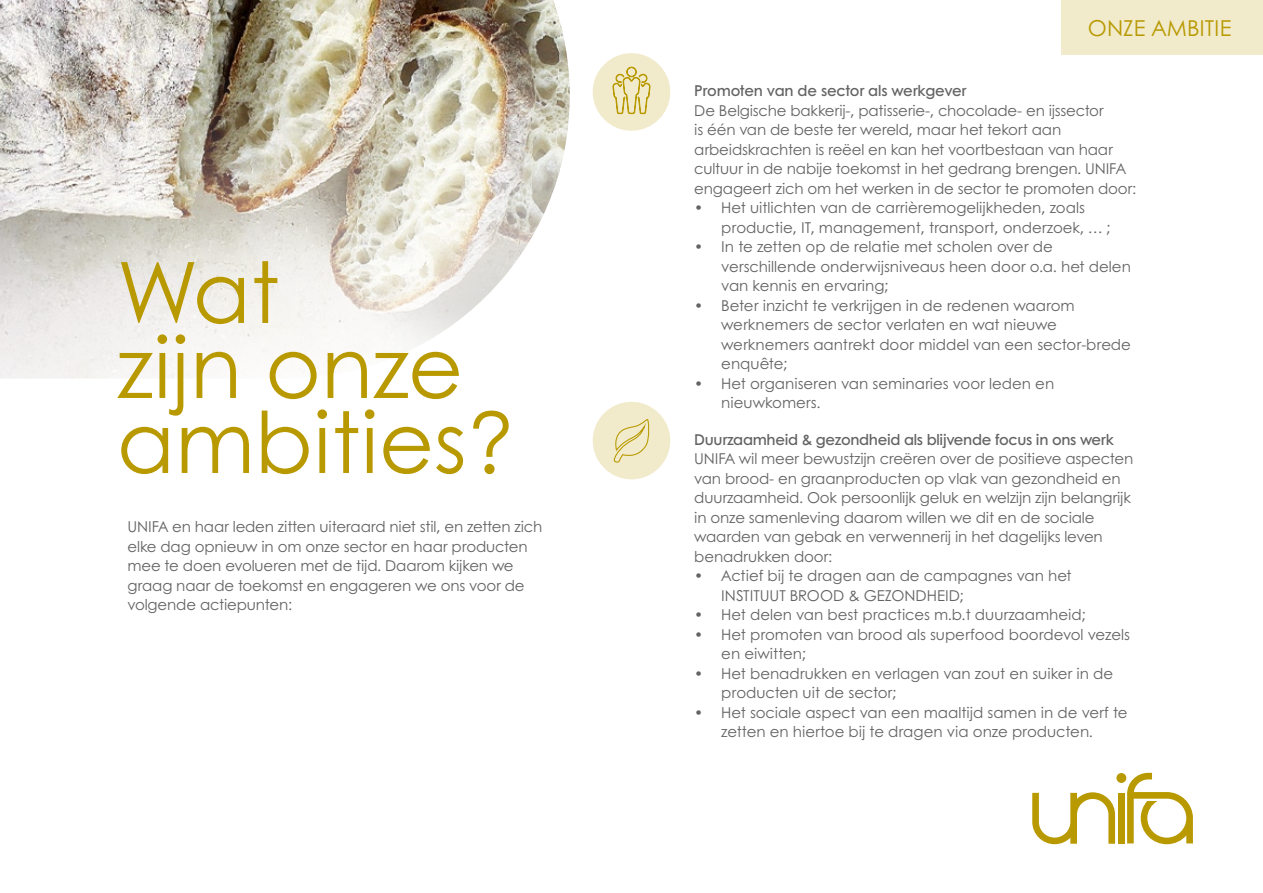
<style>
.page{position:relative;width:1263px;height:893px;background:#fff}
.page>*{position:absolute;margin:0;border:0;box-sizing:border-box;transform-origin:0 0}
.t1{font:84.75px/75px "Century Gothic";color:#b89900}
.t2{font:21.9px "Century Gothic";color:#b89900}
.t3{font:15px/19.5px "Century Gothic";letter-spacing:-.01em;color:#646363}
.t4{font:600 15px "Century Gothic";letter-spacing:-.02em;color:#646363}
</style>
<div class="page">
<img style="left:0;top:0;width:570px;height:378px">
<div style="left:1061px;top:0;width:202px;height:54px;background:#f1ebcc"></div>
<div style="left:593px;top:53px;width:77px;height:78px;background:#f1ebcc;border-radius:50%"></div>
<svg style="left:612px;top:66px;width:38px;height:60px"></svg>
<div style="left:593px;top:402px;width:77px;height:77px;background:#f1ebcc;border-radius:50%"></div>
<svg style="left:614px;top:419px;width:36px;height:44px"></svg>
<svg style="left:1032px;top:792px;width:83px;height:52px"></svg>
<svg style="left:1127px;top:773px;width:66px;height:71px"></svg>
<div style="left:1118px;top:793px;width:7px;height:50px;background:#b89900"></div>
<div style="left:1116px;top:773px;width:10px;height:10px;background:#b89900;border-radius:50%"></div>
<h1 class="t1" style="left:117px;top:253px;width:401px">Wat<br>zijn onze ambities?</h1>
<p class="t3" style="left:128px;top:517px;width:416px">UNIFA en haar leden zitten uiteraard niet stil, en zetten zich elke dag opnieuw in om onze sector en haar producten mee te doen evolueren met de tijd. Daarom kijken we graag naar de toekomst en engageren we ons voor de volgende actiepunten:</p>
<h2 class="t2" style="left:1088px;top:14px;width:145px">ONZE AMBITIE</h2>
<p class="t4" style="left:694px;top:81px;width:274px">Promoten van de sector als werkgever</p>
<p class="t3" style="left:694px;top:100px;width:444px">De Belgische bakkerij-, patisserie-, chocolade- en ijssector<br>is één van de beste ter wereld, maar het tekort aan arbeidskrachten is reëel en kan het voortbestaan van haar cultuur in de nabije toekomst in het gedrang brengen. UNIFA engageert zich om het werken in de sector te promoten door:</p>
<p class="t3" style="left:721px;top:198px;width:391px;text-indent:-27px">• Het uitlichten van de carrièremogelijkheden, zoals productie, IT, management, transport, onderzoek, … ;</p>
<p class="t3" style="left:721px;top:237px;width:411px;text-indent:-27px">• In te zetten op de relatie met scholen over de verschillende onderwijsniveaus heen door o.a. het delen van kennis en ervaring;</p>
<p class="t3" style="left:721px;top:295px;width:411px;text-indent:-27px">• Beter inzicht te verkrijgen in de redenen waarom werknemers de sector verlaten en wat nieuwe werknemers aantrekt door middel van een sector-brede enquête;</p>
<p class="t3" style="left:721px;top:373px;width:334px;text-indent:-27px">• Het organiseren van seminaries voor leden en nieuwkomers.</p>
<p class="t4" style="left:694px;top:430px;width:421px">Duurzaamheid &amp; gezondheid als blijvende focus in ons werk</p>
<p class="t3" style="left:694px;top:449px;width:440px">UNIFA wil meer bewustzijn creëren over de positieve aspecten van brood- en graanproducten op vlak van gezondheid en duurzaamheid. Ook persoonlijk geluk en welzijn zijn belangrijk in onze samenleving daarom willen we dit en de sociale waarden van gebak en verwennerij in het dagelijks leven benadrukken door:</p>
<p class="t3" style="left:721px;top:566px;width:352px;text-indent:-27px">• Actief bij te dragen aan de campagnes van het<br>INSTITUUT BROOD &amp; GEZONDHEID;</p>
<p class="t3" style="left:694px;top:605px;width:393px">• Het delen van best practices m.b.t duurzaamheid;</p>
<p class="t3" style="left:721px;top:624px;width:410px;text-indent:-27px">• Het promoten van brood als superfood boordevol vezels en eiwitten;</p>
<p class="t3" style="left:721px;top:663px;width:393px;text-indent:-27px">• Het benadrukken en verlagen van zout en suiker in de producten uit de sector;</p>
<p class="t3" style="left:694px;top:702px;width:435px;text-align:center">• Het sociale aspect van een maaltijd samen in de verf te zetten en hiertoe bij te dragen via onze producten.</p>
</div>
